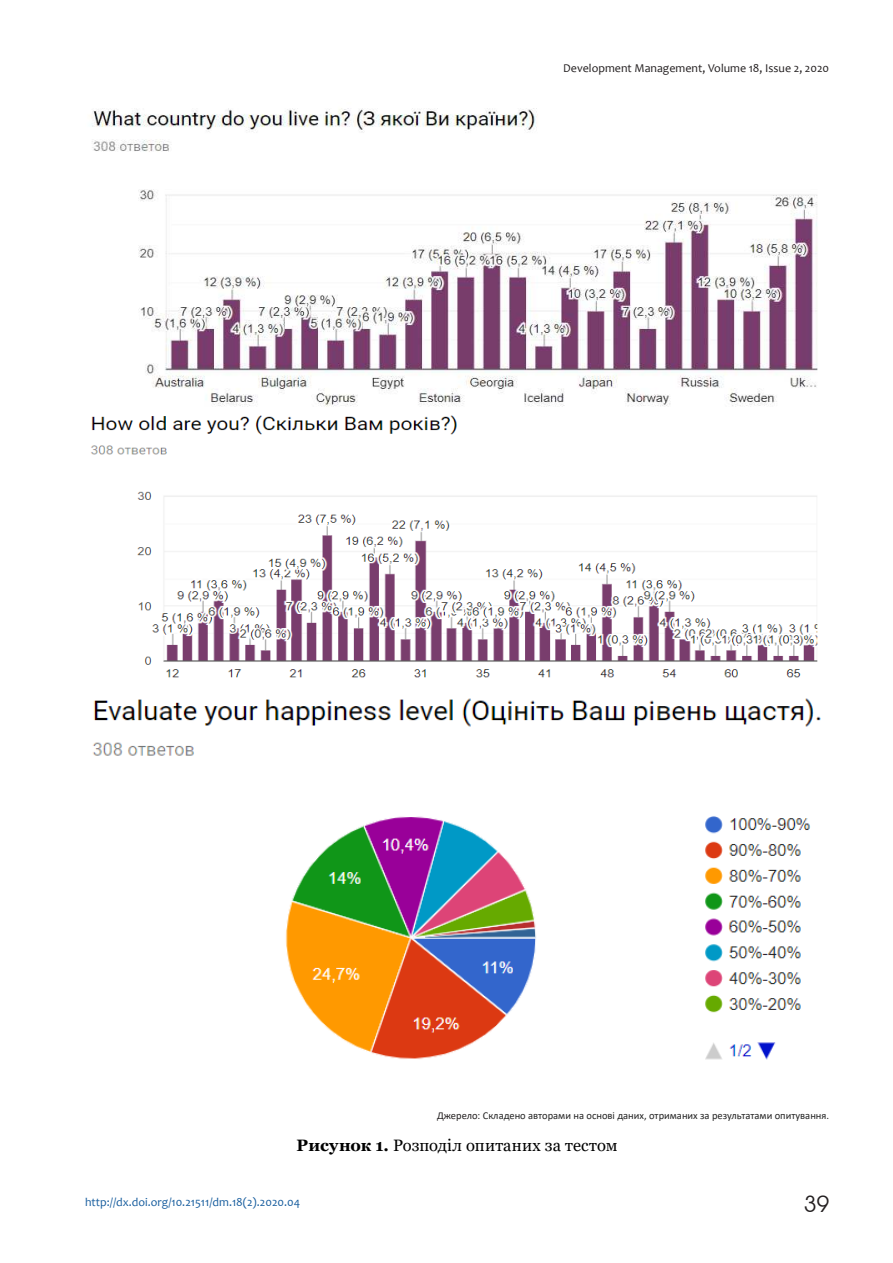
<style>
.page{position:relative;width:893px;height:1263px;background:#fff}
.page>*{position:absolute;margin:0;border:0;box-sizing:border-box;transform-origin:0 0}
.t1{font:22.5px "Avant Garde Gothic C";color:#231f20}
.t2{font:16.5px "Georgia";letter-spacing:.01em;color:#000}
.t3{font:12px "Candara";color:#175d9e}
.t4{font:12px "Candara";color:#231f20}
.t5{font:10.5px "Calibri";color:#222}
.s1{color:#231f20}
.s2{font-weight:700}
</style>
<div class="page">
<img style="left:91px;top:108px;width:730px;height:952px">
<p class="t4" style="left:563px;top:64px;width:268px">Development Management, Volume 18, Issue 2, 2020</p>
<p class="t5" style="left:437px;top:1108px;width:394px"><span class="s1">Джерело:</span> Складено авторами на основі даних, отриманих за результатами опитування.</p>
<h2 class="t2" style="left:297px;top:1135px;width:322px"><span class="s2">Рисунок 1.</span> Розподіл опитаних за тестом</h2>
<p class="t3" style="left:85px;top:1197px;width:217px">http://dx.doi.org/10.21511/dm.18(2).2020.04</p>
<h1 class="t1" style="left:804px;top:1191px;width:26px">39</h1>
</div>
